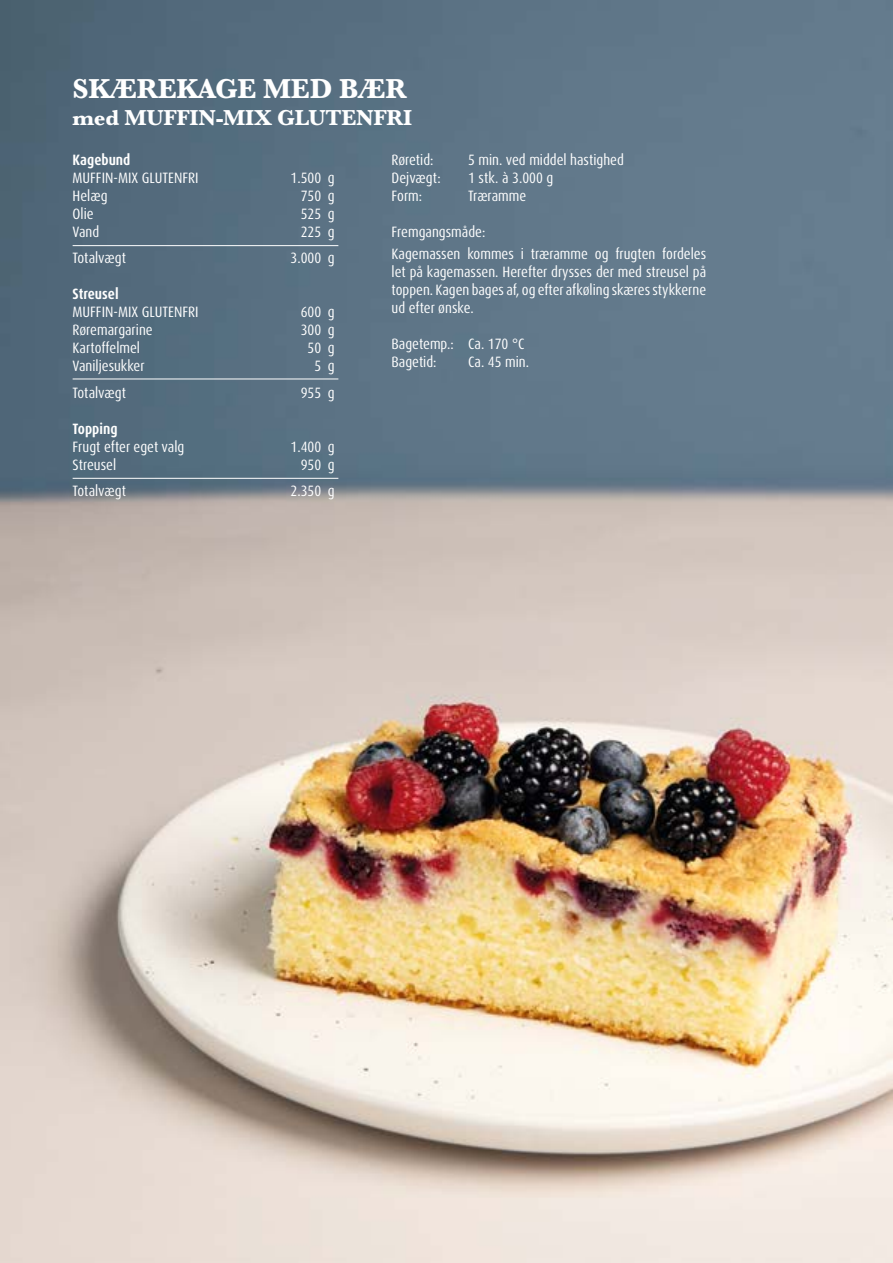
<style>
.page{position:relative;width:893px;height:1263px;background:#fff}
.page>*{position:absolute;margin:0;border:0;box-sizing:border-box;transform-origin:0 0}
.t1{font:700 28.5px "Baskerville";letter-spacing:-.01em;color:#fff}
.t2{font:700 22.5px "Baskerville";letter-spacing:-.01em;color:#fff}
.t3{font:condensed 15px/18px "Dax Pro";color:#fff}
.t4{font:700 condensed 15px "Dax Pro";color:#fff}
</style>
<div class="page">
<img style="left:0;top:0;width:893px;height:1263px">
<hr style="left:73px;top:245px;width:265px;height:1px;background:#fff">
<hr style="left:73px;top:379px;width:265px;height:1px;background:#fff">
<hr style="left:73px;top:478px;width:265px;height:1px;background:#fff">
<h1 class="t1" style="left:73px;top:69px;width:336px">SKÆREKAGE MED BÆR</h1>
<h2 class="t2" style="left:73px;top:102px;width:341px">med MUFFIN-MIX GLUTENFRI</h2>
<p class="t4" style="left:73px;top:150px;width:59px">Kagebund</p>
<p class="t3" style="left:73px;top:169px;width:128px">MUFFIN-MIX GLUTENFRI</p>
<p class="t3" style="left:291px;top:169px;width:45px">1.500 g</p>
<p class="t3" style="left:73px;top:187px;width:36px">Helæg</p>
<p class="t3" style="left:301px;top:187px;width:35px">750 g</p>
<p class="t3" style="left:73px;top:205px;width:23px">Olie</p>
<p class="t3" style="left:301px;top:205px;width:35px">525 g</p>
<p class="t3" style="left:73px;top:223px;width:28px">Vand</p>
<p class="t3" style="left:301px;top:223px;width:35px">225 g</p>
<p class="t3" style="left:73px;top:249px;width:55px">Totalvægt</p>
<p class="t3" style="left:291px;top:249px;width:45px">3.000 g</p>
<p class="t4" style="left:73px;top:284px;width:47px">Streusel</p>
<p class="t3" style="left:73px;top:303px;width:128px">MUFFIN-MIX GLUTENFRI</p>
<p class="t3" style="left:301px;top:303px;width:35px">600 g</p>
<p class="t3" style="left:73px;top:321px;width:82px">Røremargarine</p>
<p class="t3" style="left:301px;top:321px;width:35px">300 g</p>
<p class="t3" style="left:73px;top:339px;width:69px">Kartoffelmel</p>
<p class="t3" style="left:308px;top:339px;width:28px">50 g</p>
<p class="t3" style="left:73px;top:357px;width:74px">Vaniljesukker</p>
<p class="t3" style="left:314px;top:357px;width:22px">5 g</p>
<p class="t3" style="left:73px;top:384px;width:55px">Totalvægt</p>
<p class="t3" style="left:301px;top:384px;width:35px">955 g</p>
<p class="t4" style="left:73px;top:419px;width:46px">Topping</p>
<p class="t3" style="left:73px;top:438px;width:113px">Frugt efter eget valg</p>
<p class="t3" style="left:291px;top:438px;width:45px">1.400 g</p>
<p class="t3" style="left:73px;top:456px;width:45px">Streusel</p>
<p class="t3" style="left:301px;top:456px;width:35px">950 g</p>
<p class="t3" style="left:73px;top:482px;width:55px">Totalvægt</p>
<p class="t3" style="left:291px;top:482px;width:45px">2.350 g</p>
<p class="t3" style="left:392px;top:151px;width:43px">Røretid:</p>
<p class="t3" style="left:468px;top:151px;width:157px">5 min. ved middel hastighed</p>
<p class="t3" style="left:392px;top:169px;width:51px">Dejvægt:</p>
<p class="t3" style="left:468px;top:169px;width:87px">1 stk. à 3.000 g</p>
<p class="t3" style="left:392px;top:187px;width:32px">Form:</p>
<p class="t3" style="left:468px;top:187px;width:60px">Træramme</p>
<p class="t3" style="left:392px;top:221px;width:316px;line-height:22.2px">Fremgangsmåde:<br>Kagemassen kommes i træramme og frugten fordeles</p>
<p class="t3" style="left:392px;top:263px;width:316px;text-align:justify">let på kagemassen. Herefter drysses der med streusel på toppen. Kagen bages af, og efter afkøling skæres stykkerne ud efter ønske.</p>
<p class="t3" style="left:392px;top:335px;width:134px">Bagetemp.: Ca. 170 °C<br>Bagetid:</p>
<p class="t3" style="left:468px;top:353px;width:63px">Ca. 45 min.</p>
</div>
